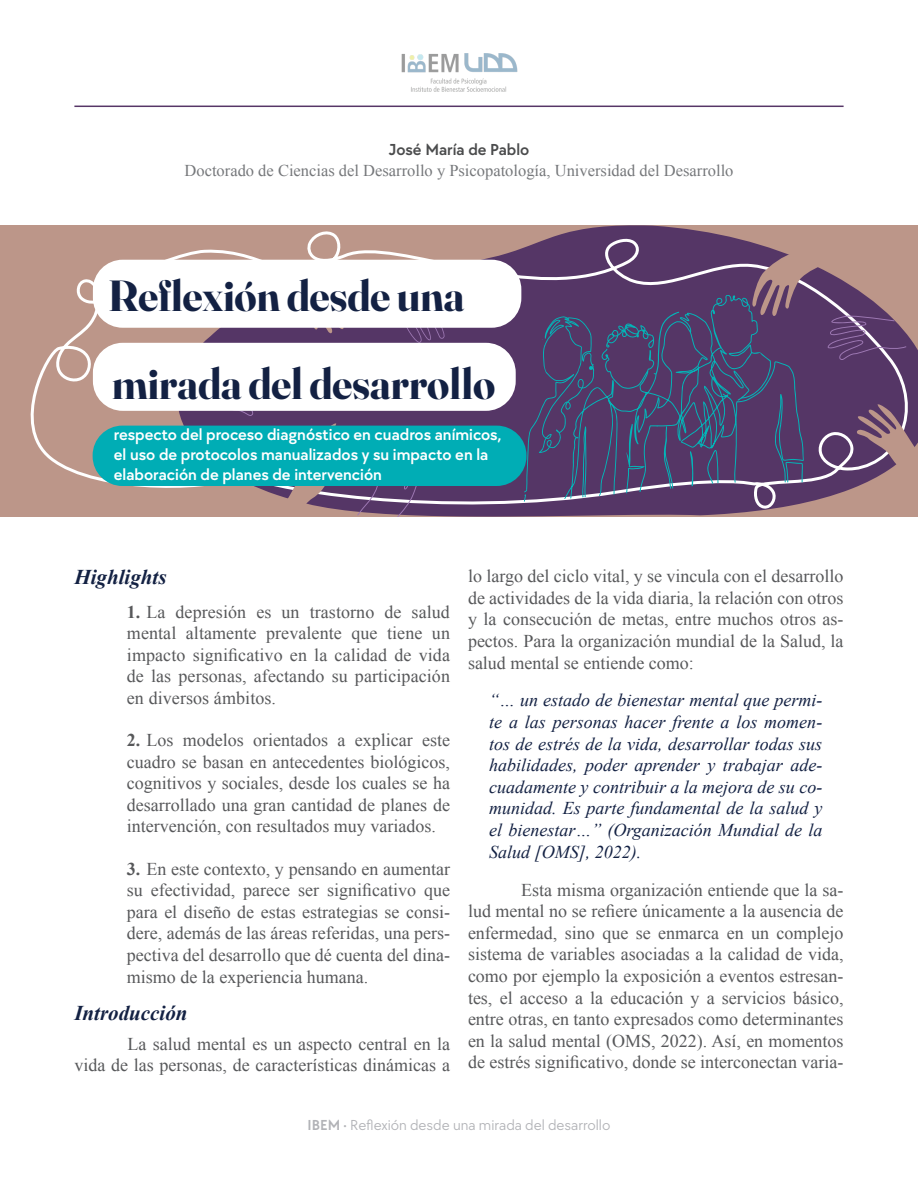
<style>
.page{position:relative;width:918px;height:1188px;background:#fff}
.page>*{position:absolute;margin:0;border:0;box-sizing:border-box;transform-origin:0 0}
.Título_Banner{font:700 43.5px "Fraunces 144 pt";color:#132143}
.Intro_o_Highlights{font:italic 700 21px "Times New Roman";color:#132143}
.Cuerpo_de_texto{font:18px/21.6px "Times New Roman";color:#57585a;text-align:justify}
.Destacado_cuerpo_de_texto{font:italic 18px/21.6px "Times New Roman";color:#132143;text-align:justify}
.Bajada_Banner{font:600 16.5px/19.8px "TT Chocolates";color:#fff}
.Lab__o_Fac__instituo_y_Univ{font:16.5px "Times New Roman";color:#76787b}
.Autores_y_Departamento{font:600 16.5px "TT Chocolates";color:#4b4c4d}
.t1{font:15px "TT Chocolates";color:#b2b3b7}
.s1{font-weight:700}
.s2{font-weight:600}
</style>
<div class="page">
<svg style="left:5px;top:226px;width:906px;height:291px;background:#967480"></svg>
<svg style="left:242px;top:328px;width:109px;height:6px"></svg>
<svg style="left:856px;top:404px;width:62px;height:86px;background:#8d6b7c"></svg>
<svg style="left:278px;top:423px;width:147px;height:94px;background:#80647d"></svg>
<svg style="left:752px;top:225px;width:154px;height:135px;background:#916f7d"></svg>
<svg style="left:175px;top:411px;width:90px;height:5px"></svg>
<svg style="left:375px;top:328px;width:76px;height:15px"></svg>
<hr style="left:74px;top:106px;width:770px;height:1px;background:#563667">
<svg style="left:522px;top:295px;width:282px;height:207px;background:#51446f"></svg>
<img style="left:401px;top:53px;width:117px;height:39px">
<div style="left:93px;top:260px;width:428px;height:68px;background:#fff;border-radius:30px"></div>
<div style="left:93px;top:343px;width:423px;height:68px;background:#fff;border-radius:30px"></div>
<div style="left:93px;top:426px;width:434px;height:60px;background:#00adb5;border-radius:30px"></div>
<p class="Autores_y_Departamento" style="left:389px;top:138px;width:142px">José María de Pablo</p>
<p class="Lab__o_Fac__instituo_y_Univ" style="left:185px;top:159px;width:550px">Doctorado de Ciencias del Desarrollo y Psicopatología, Universidad del Desarrollo</p>
<p class="Título_Banner" style="left:108px;top:263px;width:358px">Reflexión desde una</p>
<p class="Título_Banner" style="left:112px;top:352px;width:385px">mirada del desarrollo</p>
<p class="Bajada_Banner" style="left:114px;top:424px;width:390px">respecto del proceso diagnóstico en cuadros anímicos, el uso de protocolos manualizados y su impacto en la elaboración de planes de intervención</p>
<p class="Intro_o_Highlights" style="left:74px;top:562px;width:94px">Highlights</p>
<p class="Cuerpo_de_texto" style="left:127px;top:600px;width:325px"><span class="s1">1.</span> La depresión es un trastorno de salud mental altamente prevalente que tiene un impacto significativo en la calidad de vida de las personas, afectando su participación en diversos ámbitos.</p>
<p class="Cuerpo_de_texto" style="left:127px;top:729px;width:325px"><span class="s1">2.</span> Los modelos orientados a explicar este cuadro se basan en antecedentes biológicos, cognitivos y sociales, desde los cuales se ha desarrollado una gran cantidad de planes de intervención, con resultados muy variados.</p>
<p class="Cuerpo_de_texto" style="left:127px;top:857px;width:325px"><span class="s1">3.</span> En este contexto, y pensando en aumentar su efectividad, parece ser significativo que para el diseño de estas estrategias se consi&shy;dere, además de las áreas referidas, una pers&shy;pectiva del desarrollo que dé cuenta del dina&shy;mismo de la experiencia humana.</p>
<p class="Intro_o_Highlights" style="left:74px;top:998px;width:115px">Introducción</p>
<p class="Cuerpo_de_texto" style="left:74px;top:1033px;width:377px;text-align:right">La salud mental es un aspecto central en la<br>vida de las personas, de características dinámicas a</p>
<p class="Cuerpo_de_texto" style="left:468px;top:565px;width:377px">lo largo del ciclo vital, y se vincula con el desarrollo de actividades de la vida diaria, la relación con otros y la consecución de metas, entre muchos otros as&shy;pectos. Para la organización mundial de la Salud, la salud mental se entiende como:</p>
<p class="Destacado_cuerpo_de_texto" style="left:489px;top:689px;width:335px">“… un estado de bienestar mental que permi&shy;te a las personas hacer frente a los momen&shy;tos de estrés de la vida, desarrollar todas sus habilidades, poder aprender y trabajar ade&shy;cuadamente y contribuir a la mejora de su co&shy;munidad. Es parte fundamental de la salud y el bienestar…” (Organización Mundial de la Salud [OMS], 2022).</p>
<p class="Cuerpo_de_texto" style="left:468px;top:878px;width:377px;text-indent:53px">Esta misma organización entiende que la sa&shy;lud mental no se refiere únicamente a la ausencia de enfermedad, sino que se enmarca en un complejo sistema de variables asociadas a la calidad de vida, como por ejemplo la exposición a eventos estresan&shy;tes, el acceso a la educación y a servicios básico, entre otras, en tanto expresados como determinantes en la salud mental (OMS, 2022). Así, en momentos de estrés significativo, donde se interconectan varia-</p>
<p class="t1" style="left:308px;top:1115px;width:304px"><span class="s2">IBEM ·</span> Reflexión desde una mirada del desarrollo</p>
</div>
